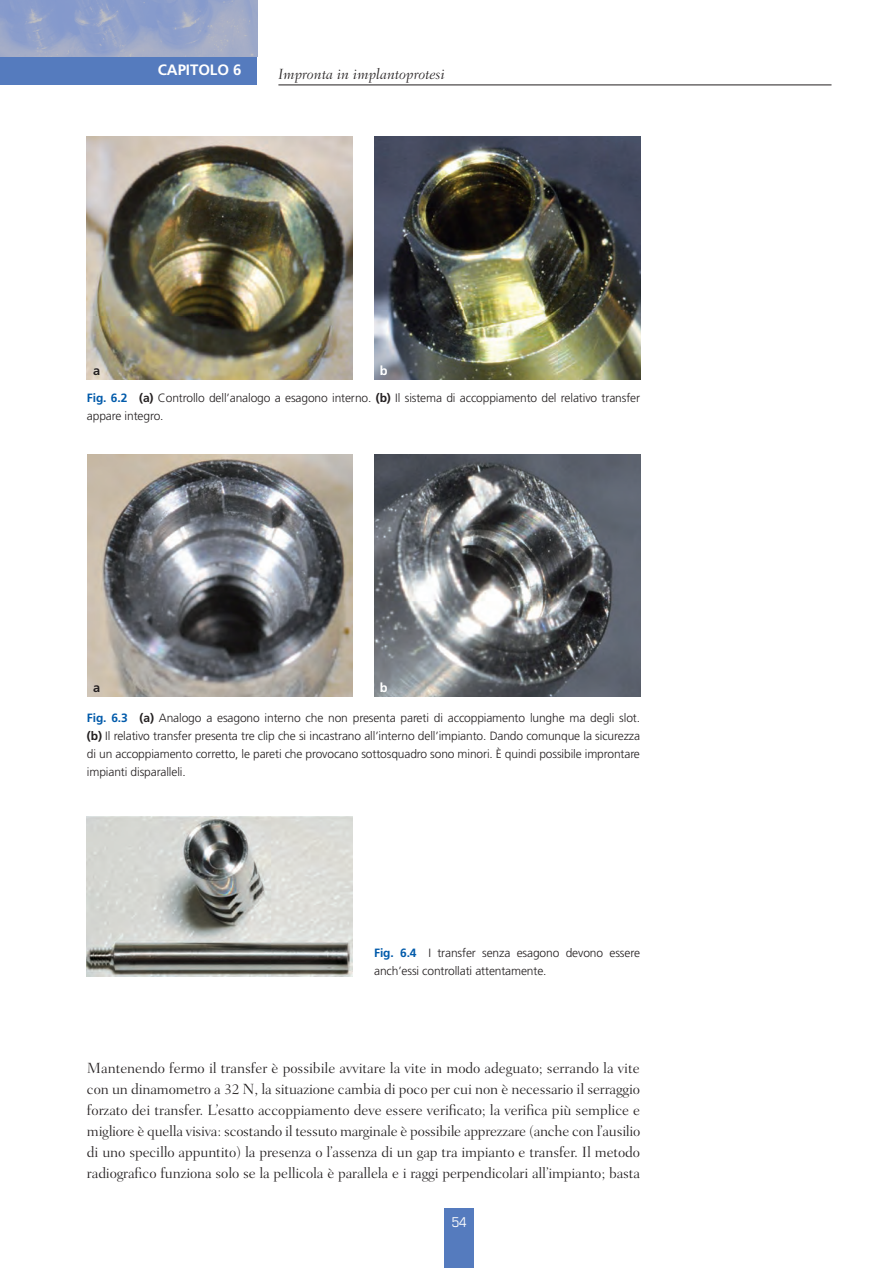
<style>
.page{position:relative;width:891px;height:1268px;background:#fff}
.page>*{position:absolute;margin:0;border:0;box-sizing:border-box;transform-origin:0 0}
.t1{font:300 15px/21px "Fairfield LH";letter-spacing:-.01em;color:#231f20;text-align:justify}
.t2{font:italic 300 15px "Fairfield LH";color:#231f20}
.t3{font:700 15px "Frutiger";letter-spacing:-.005em;color:#fff}
.t4{font:condensed 13.5px "Eurostile";color:#fff}
.t5{font:700 12.75px "Frutiger";color:#231f20}
.t6{font:700 12.75px "Frutiger";color:#fff}
.t7{font:300 12px/18px "Frutiger";letter-spacing:-.01em;color:#231f20}
.s1{font-weight:700;color:#015aaa}
.s2{font-weight:700}
</style>
<div class="page">
<div style="left:0;top:55px;width:257px;height:30px;background:#557bbe"></div>
<hr style="left:278px;top:85px;width:553px;height:1px;background:#231f20">
<div style="left:444px;top:1207px;width:30px;height:60px;background:#557bbe"></div>
<img style="left:0;top:0;width:257px;height:56px">
<img style="left:87px;top:454px;width:266px;height:243px">
<img style="left:374px;top:454px;width:266px;height:243px">
<img style="left:87px;top:816px;width:266px;height:160px">
<img style="left:87px;top:137px;width:266px;height:242px">
<img style="left:374px;top:137px;width:266px;height:242px">
<svg style="left:0;top:0;width:3px;height:5px"></svg>
<p class="t3" style="left:158px;top:61px;width:85px">CAPITOLO 6</p>
<p class="t2" style="left:278px;top:65px;width:168px">Impronta in implantoprotesi</p>
<p class="t5" style="left:93px;top:363px;width:9px">a</p>
<p class="t6" style="left:380px;top:363px;width:9px">b</p>
<p class="t7" style="left:87px;top:389px;width:554px"><span class="s1">Fig. 6.2</span> <span class="s2">(a)</span> Controllo dell’analogo a esagono interno. <span class="s2">(b)</span> Il sistema di accoppiamento del relativo transfer appare integro.</p>
<p class="t5" style="left:93px;top:680px;width:9px">a</p>
<p class="t6" style="left:380px;top:680px;width:9px">b</p>
<p class="t7" style="left:87px;top:709px;width:554px;text-align:justify"><span class="s1">Fig. 6.3</span> <span class="s2">(a)</span> Analogo a esagono interno che non presenta pareti di accoppiamento lunghe ma degli slot. <span class="s2">(b)</span> Il relativo transfer presenta tre clip che si incastrano all’interno dell’impianto. Dando comunque la sicurezza di un accoppiamento corretto, le pareti che provocano sottosquadro sono minori. È quindi possibile improntare impianti disparalleli.</p>
<p class="t7" style="left:374px;top:943px;width:267px"><span class="s1">Fig. 6.4</span> I transfer senza esagono devono essere anch’essi controllati attentamente.</p>
<p class="t1" style="left:87px;top:1057px;width:555px">Mantenendo fermo il transfer è possibile avvitare la vite in modo adeguato; serrando la vite con un dinamometro a 32 N, la situazione cambia di poco per cui non è necessario il serraggio forzato dei transfer. L’esatto accoppiamento deve essere verificato; la verifica più semplice e migliore è quella visiva: scostando il tessuto marginale è possibile apprezzare (anche con l’ausilio di uno specillo appuntito) la presenza o l’assenza di un gap tra impianto e transfer. Il metodo radiografico funziona solo se la pellicola è parallela e i raggi perpendicolari all’impianto; basta</p>
<p class="t4" style="left:451px;top:1214px;width:17px">54</p>
</div>
